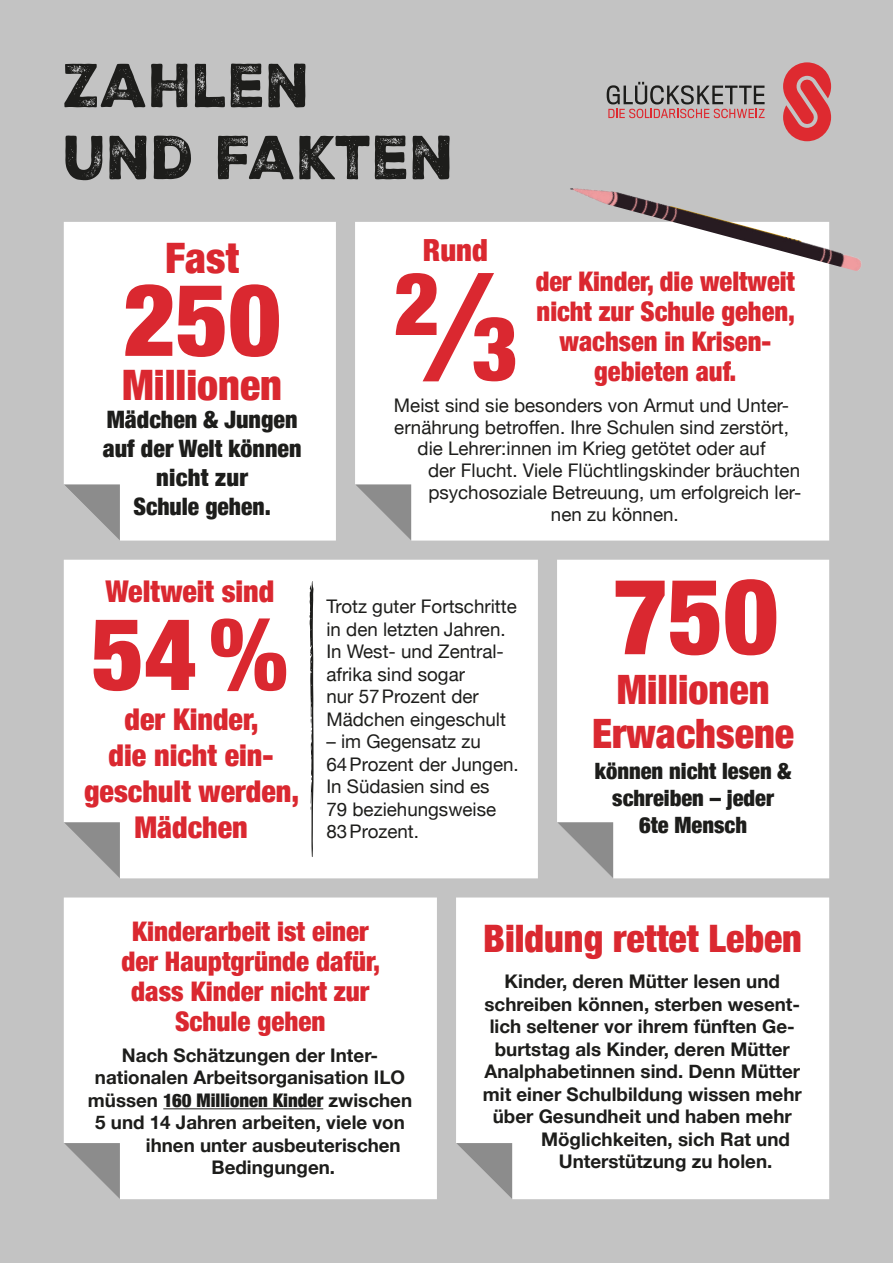
<style>
.page{position:relative;width:893px;height:1263px;background:#c3c3c3}
.page>*{position:absolute;margin:0;border:0;box-sizing:border-box;transform-origin:0 0}
.t1{font:900 condensed 105.9px "Helvetica Neue";color:#da2830}
.t2{font:900 condensed 100.95px "Helvetica Neue";color:#da2830}
.t3{font:60px/72px "Nexa Rust Sans Trial Black 2";color:#1d1d1b;scale:.9 1}
.t4{font:900 condensed 42px "Helvetica Neue";color:#da2830}
.t5{font:900 condensed 40.5px/43.5px "Helvetica Neue";color:#da2830;text-align:center}
.t6{font:900 condensed 37.8px "Helvetica Neue";color:#da2830}
.t7{font:900 condensed 30.45px "Helvetica Neue";color:#da2830}
.t8{font:900 condensed 30px/36px "Helvetica Neue";color:#da2830;text-align:center}
.t9{font:900 condensed 27px/30px "Helvetica Neue";color:#da2830;text-align:center}
.t10{font:900 condensed 24px/28.8px "Helvetica Neue";color:#1d1d1b;text-align:center}
.t11{font:900 condensed 22.5px/27px "Helvetica Neue";color:#1d1d1b;text-align:center}
.t12{font:18.75px/22.5px "Helvetica Neue";color:#1d1d1b}
.t13{font:700 18.75px "Helvetica Neue";color:#1d1d1b}
.t14{font:900 condensed 18.75px "Helvetica Neue";color:#1d1d1b}
.s1{font-weight:700;font-stretch:normal}
</style>
<div class="page">
<div style="left:557px;top:560px;width:272px;height:318px;background:#fff"></div>
<svg style="left:557px;top:822px;width:56px;height:56px"></svg>
<div style="left:64px;top:222px;width:272px;height:318px;background:#fff"></div>
<svg style="left:64px;top:484px;width:56px;height:56px"></svg>
<div style="left:64px;top:560px;width:474px;height:318px;background:#fff"></div>
<svg style="left:64px;top:822px;width:56px;height:56px"></svg>
<div style="left:355px;top:222px;width:474px;height:318px;background:#fff"></div>
<svg style="left:355px;top:484px;width:56px;height:56px"></svg>
<svg style="left:783px;top:62px;width:48px;height:79px"></svg>
<svg style="left:607px;top:82px;width:158px;height:36px"></svg>
<img style="left:554px;top:188px;width:308px;height:87px">
<svg style="left:396px;top:273px;width:119px;height:108px;background:#f0aaad"></svg>
<div style="left:64px;top:897px;width:373px;height:302px;background:#fff"></div>
<svg style="left:64px;top:1143px;width:56px;height:56px"></svg>
<div style="left:456px;top:897px;width:373px;height:302px;background:#fff"></div>
<svg style="left:456px;top:1143px;width:56px;height:56px"></svg>
<hr style="left:163px;top:1108px;width:160px;height:1px;background:#1d1d1b">
<svg style="left:309px;top:581px;width:5px;height:276px"></svg>
<h3 class="t3" style="left:64px;top:56px;width:436px">ZAHLEN<br>UND FAKTEN</h3>
<h3 class="t4" style="left:165px;top:235px;width:75px">Fast</h3>
<h2 class="t2" style="left:123px;top:265px;width:159px">250</h2>
<h3 class="t4" style="left:122px;top:362px;width:162px">Millionen</h3>
<p class="t10" style="left:103px;top:405px;width:200px">Mädchen &amp; Jungen auf der Welt können nicht zur<br>Schule gehen.</p>
<h3 class="t8" style="left:106px;top:573px;width:170px">Weltweit sind</h3>
<h2 class="t2" style="left:92px;top:599px;width:198px">54 %</h2>
<h3 class="t8" style="left:84px;top:701px;width:217px">der Kinder,<br>die nicht ein&shy;geschult werden,<br>Mädchen</h3>
<h3 class="t7" style="left:423px;top:233px;width:67px">Rund</h3>
<h3 class="t9" style="left:536px;top:266px;width:261px">der Kinder, die weltweit nicht zur Schule gehen, wachsen in Krisen&shy;gebieten auf.</h3>
<p class="t12" style="left:394px;top:395px;width:397px">Meist sind sie besonders von Armut und Unter-</p>
<p class="t12" style="left:394px;top:417px;width:396px">ernährung betroffen. Ihre Schulen sind zerstört,</p>
<p class="t12" style="left:418px;top:438px;width:349px">die Lehrer:innen im Krieg getötet oder auf</p>
<p class="t12" style="left:428px;top:460px;width:373px">der Flucht. Viele Flüchtlingskinder bräuchten</p>
<p class="t12" style="left:428px;top:482px;width:374px">psychosoziale Betreuung, um erfolgreich ler-</p>
<p class="t12" style="left:551px;top:504px;width:129px">nen zu können.</p>
<p class="t12" style="left:326px;top:596px;width:192px">Trotz guter Fortschritte in den letzten Jahren.<br>In West- und Zentral&shy;afrika sind sogar<br>nur 57 Prozent der<br>Mädchen eingeschult</p>
<p class="t12" style="left:326px;top:732px;width:194px">– im Gegensatz zu<br>64 Prozent der Jungen.<br>In Südasien sind es<br>79 beziehungsweise<br>83 Prozent.</p>
<h1 class="t1" style="left:613px;top:559px;width:167px">750</h1>
<h3 class="t5" style="left:592px;top:668px;width:203px">Millionen<br>Erwachsene</h3>
<p class="t11" style="left:595px;top:757px;width:198px">können nicht lesen &amp; schreiben – jeder<br>6te Mensch</p>
<h3 class="t9" style="left:121px;top:916px;width:260px">Kinderarbeit ist einer der Hauptgründe dafür, dass Kinder nicht zur<br>Schule gehen</h3>
<p class="t13" style="left:122px;top:1045px;width:258px">Nach Schätzungen der Inter-</p>
<p class="t13" style="left:95px;top:1067px;width:312px">nationalen Arbeitsorganisation ILO</p>
<p class="t14" style="left:88px;top:1090px;width:326px"><span class="s1">müssen</span> 160 Millionen Kinder <span class="s1">zwischen</span></p>
<p class="t13" style="left:95px;top:1112px;width:311px">5 und 14 Jahren arbeiten, viele von</p>
<p class="t13" style="left:146px;top:1135px;width:256px">ihnen unter aus beuterischen</p>
<p class="t13" style="left:211px;top:1157px;width:125px">Bedingungen.</p>
<h3 class="t6" style="left:483px;top:918px;width:320px">Bildung rettet Leben</h3>
<p class="t13" style="left:505px;top:971px;width:277px">Kinder, deren Mütter lesen und</p>
<p class="t13" style="left:484px;top:993px;width:317px">schreiben können, sterben wesent-</p>
<p class="t13" style="left:490px;top:1016px;width:307px">lich seltener vor ihrem fünften Ge-</p>
<p class="t13" style="left:495px;top:1038px;width:297px">burtstag als Kinder, deren Mütter</p>
<p class="t13" style="left:484px;top:1061px;width:317px">Analphabetinnen sind. Denn Mütter</p>
<p class="t13" style="left:483px;top:1083px;width:321px">mit einer Schulbildung wissen mehr</p>
<p class="t13" style="left:493px;top:1106px;width:300px">über Gesundheit und haben mehr</p>
<p class="t13" style="left:541px;top:1129px;width:250px">Möglichkeiten, sich Rat und</p>
<p class="t13" style="left:559px;top:1151px;width:215px">Unterstützung zu holen.</p>
</div>
